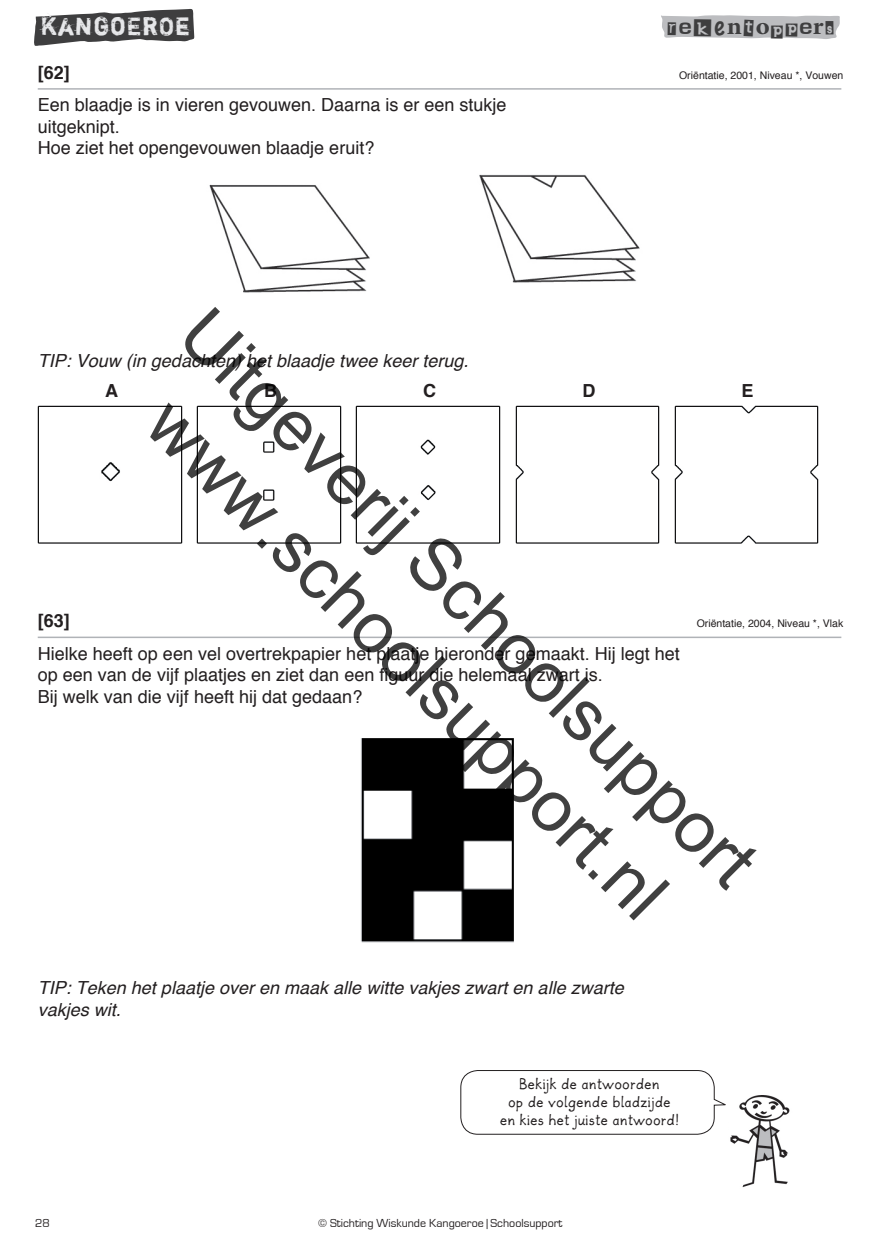
<style>
.page{position:relative;width:881px;height:1251px;background:#fff}
.page>*{position:absolute;margin:0;border:0;box-sizing:border-box;transform-origin:0 0}
.t1{font:72px/86.4px "Arial";color:rgb(0 0 0/.75);text-align:center}
.t2{font:25.2px "Shortcut";letter-spacing:.05em;color:#e6e7e9}
.t3{font:700 24.45px "Minion Pro";color:#3e3e3f;scale:1.09 1}
.t4{font:18px/21.6px "Helvetica";color:#231f20}
.t5{font:italic 18px/21.6px "Helvetica";color:#231f20}
.t6{font:700 18px "Helvetica";color:#231f20}
.t7{font:15px/18px "Wilhey Drei";color:#231f20;text-align:center}
.t8{font:12px "Eurostile";color:#231f20}
.t9{font:10.5px "Helvetica";color:#231f20}
.s1{font-family:"Earwig Factory";font-weight:400;font-size:35.7px}
.s2{font-family:"Eurostile"}
.s3{font-family:"Earwig Factory";font-weight:400;font-size:29.55px}
.s4{font-family:"Marker Felt";font-weight:100}
.s5{font-family:"Earwig Factory";font-weight:400;font-size:31.65px}
.s6{font-family:"Earwig Factory";font-weight:400}
.s7{font-family:"Earwig Factory";font-weight:400;font-size:30.6px}
</style>
<div class="page">
<hr style="left:38px;top:88px;width:803px;height:2px;background:#b0b3b7">
<img style="left:209px;top:174px;width:431px;height:119px">
<img style="left:38px;top:406px;width:144px;height:138px">
<img style="left:197px;top:406px;width:144px;height:138px">
<img style="left:356px;top:406px;width:144px;height:138px">
<img style="left:515px;top:406px;width:145px;height:138px">
<img style="left:674px;top:406px;width:145px;height:138px">
<hr style="left:38px;top:636px;width:803px;height:2px;background:#b0b3b7">
<img style="left:361px;top:738px;width:153px;height:205px">
<img style="left:730px;top:1095px;width:60px;height:92px">
<svg style="left:460px;top:1070px;width:266px;height:65px"></svg>
<svg style="left:34px;top:9px;width:160px;height:37px"></svg>
<svg style="left:661px;top:15px;width:179px;height:24px;background:#c3c4c6"></svg>
<h2 class="t2" style="left:41px;top:10px;width:150px">KANGOEROE</h2>
<h3 class="t3" style="left:667px;top:8px;width:156px"><span class="s1">r</span><span class="s2">e</span><span class="s3">k</span><span class="s4">e</span>n<span class="s5">t</span>o<span class="s6">pp</span><span class="s2">e</span>r<span class="s7">s</span></h3>
<p class="t6" style="left:38px;top:58px;width:34px">[62]</p>
<p class="t9" style="left:679px;top:67px;width:166px">Oriëntatie, 2001, Niveau *, Vouwen</p>
<p class="t4" style="left:38px;top:95px;width:470px">Een blaadje is in vieren gevouwen. Daarna is er een stukje uitgeknipt.<br>Hoe ziet het opengevouwen blaadje eruit?</p>
<h1 class="t1" style="left:223px;top:291px;width:782px;rotate:45deg">Uitgeverij Schoolsupport www.schoolsupport.nl</h1>
<p class="t5" style="left:38px;top:350px;width:432px">TIP: Vouw (in gedachten) het blaadje twee keer terug.</p>
<p class="t6" style="left:105px;top:376px;width:15px">A</p>
<p class="t6" style="left:264px;top:376px;width:15px">B</p>
<p class="t6" style="left:423px;top:376px;width:15px">C</p>
<p class="t6" style="left:582px;top:376px;width:15px">D</p>
<p class="t6" style="left:741px;top:376px;width:14px">E</p>
<p class="t6" style="left:38px;top:606px;width:34px">[63]</p>
<p class="t9" style="left:696px;top:615px;width:148px">Oriëntatie, 2004, Niveau *, Vlak</p>
<p class="t4" style="left:38px;top:643px;width:643px">Hielke heeft op een vel overtrekpapier het plaatje hieronder gemaakt. Hij legt het op een van de vijf plaatjes en ziet dan een figuur die helemaal zwart is.<br>Bij welk van die vijf heeft hij dat gedaan?</p>
<p class="t5" style="left:38px;top:977px;width:587px">TIP: Teken het plaatje over en maak alle witte vakjes zwart en alle zwarte vakjes wit.</p>
<p class="t7" style="left:500px;top:1073px;width:181px">Bekijk de antwoorden<br>op de volgende bladzijde en kies het juiste antwoord!</p>
<p class="t8" style="left:35px;top:1217px;width:16px">28</p>
<p class="t8" style="left:318px;top:1217px;width:246px">© Stichting Wiskunde Kangoeroe | Schoolsupport</p>
</div>
